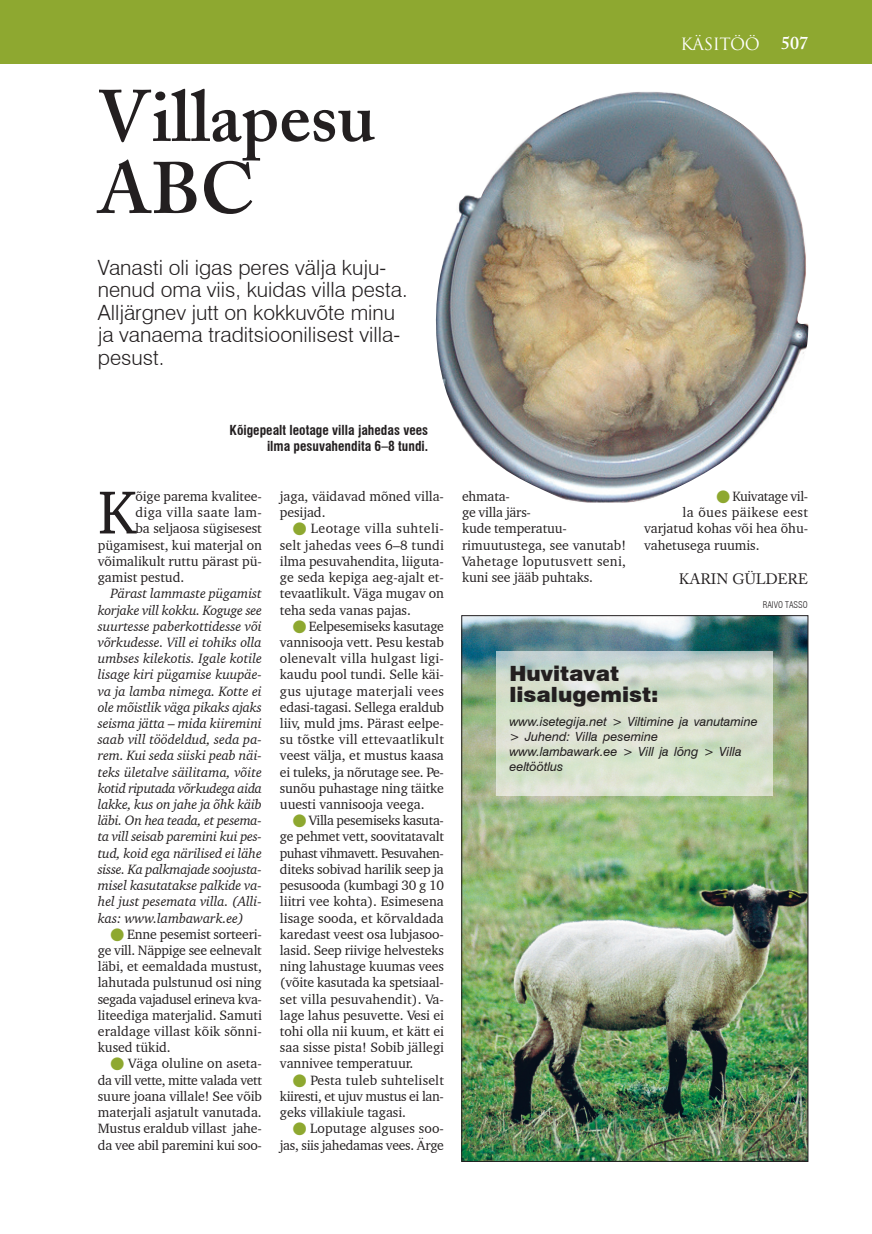
<style>
.page{position:relative;width:872px;height:1234px;background:#fff}
.page>*{position:absolute;margin:0;border:0;box-sizing:border-box;transform-origin:0 0}
.t1{font:600 72px/72px "Adobe Caslon";color:#231f20}
.t2{font:62.1px "Charter BT";color:#231f20}
.t3{font:300 21px/22.5px "Swiss 721 BT";color:#231f20}
.t4{font:900 21px/21px "Swiss 721 BT";color:#231f20}
.t5{font:16.5px "Trajan Pro";letter-spacing:-.025em;color:#fff}
.t6{font:15px "Adobe Caslon Pro";letter-spacing:-.005em;color:#231f20}
.t7{font:13.8px/16.2px "Charter BT";letter-spacing:-.005em;color:#231f20;text-align:justify}
.t8{font:italic 13.8px/16.2px "Charter BT";letter-spacing:-.005em;color:#231f20;text-align:justify}
.t9{font:13.8px "Charter BT";letter-spacing:.02em;color:#231f20}
.t10{font:13.8px "Charter BT";letter-spacing:.03em;color:#231f20}
.t11{font:13.8px "Charter BT";letter-spacing:-.03em;color:#231f20}
.t12{font:700 condensed 13.5px/16px "Swiss 721 BT";color:#231f20;text-align:right}
.t13{font:italic 12.6px/15px "Swiss 721 BT";color:#231f20}
.t14{font:300 condensed 9px "Swiss 721 BT";color:#231f20}
.s1{font-family:"Adobe Caslon";font-weight:600;font-size:18px}
.s2{color:#8ea830}
</style>
<div class="page">
<div style="left:0;top:0;width:872px;height:64px;background:#8ea830"></div>
<img style="left:463px;top:617px;width:343px;height:542px">
<svg style="left:496px;top:650px;width:277px;height:145px;background:#d4dece"></svg>
<img style="left:435px;top:92px;width:373px;height:410px">
<h1 class="t1" style="left:98px;top:81px;width:279px">Villapesu<br>ABC</h1>
<h3 class="t3" style="left:98px;top:256px;width:311px">Vanasti oli igas peres välja kuju&shy;nenud oma viis, kuidas villa pesta.<br>Alljärgnev jutt on kokkuvõte minu ja vanaema traditsioonilisest villa&shy;pesust.</h3>
<p class="t5" style="left:680px;top:33px;width:129px">KÄSITÖÖ <span class="s1">507</span></p>
<p class="t12" style="left:230px;top:422px;width:200px">Kõigepealt leotage villa jahedas vees ilma pesuvahendita 6–8 tundi.</p>
<h2 class="t2" style="left:98px;top:473px;width:39px">K</h2>
<p class="t7" style="left:135px;top:488px;width:128px">õige parema kvalitee-</p>
<p class="t9" style="left:135px;top:504px;width:128px">diga villa saate lam-</p>
<p class="t7" style="left:135px;top:520px;width:128px">ba seljaosa sügisesest</p>
<p class="t7" style="left:98px;top:536px;width:166px">pügamisest, kui materjal on</p>
<p class="t7" style="left:98px;top:552px;width:166px">võimalikult ruttu pärast pü-</p>
<p class="t7" style="left:98px;top:569px;width:88px">gamist pestud.</p>
<p class="t8" style="left:98px;top:585px;width:166px;text-indent:13px">Pärast lammaste pügamist korjake vill kokku. Koguge see suurtesse paberkottidesse või võrkudesse. Vill ei tohiks olla umbses kilekotis. Igale kotile lisage kiri pügamise kuupäe&shy;va ja lamba nimega. Kotte ei ole mõistlik väga pikaks ajaks seisma jätta – mida kiiremini saab vill töödeldud, seda pa&shy;rem. Kui seda siiski peab näi&shy;teks ületalve säilitama, võite kotid riputada võrkudega aida lakke, kus on jahe ja õhk käib läbi. On hea teada, et pesema&shy;ta vill seisab paremini kui pes&shy;tud, koid ega närilised ei lähe sisse. Ka palkmajade soojusta&shy;misel kasutatakse palkide va&shy;hel just pesemata villa. (Alli&shy;kas: www.lambawark.ee)</p>
<p class="t7" style="left:98px;top:925px;width:166px;text-indent:13px"><span class="s2">●</span> Enne pesemist sorteeri&shy;ge vill. Näppige see eelnevalt läbi, et eemaldada mustust, lahutada pulstunud osi ning segada vajadusel erineva kva&shy;liteediga materjalid. Samuti eraldage villast kõik sõnni&shy;kused tükid.</p>
<p class="t7" style="left:98px;top:1055px;width:166px;text-indent:13px"><span class="s2">●</span> Väga oluline on aseta&shy;da vill vette, mitte valada vett suure joana villale! See võib materjali asjatult vanutada.<br>Mustus eraldub villast jahe&shy;da vee abil paremini kui soo-</p>
<p class="t7" style="left:280px;top:488px;width:166px">jaga, väidavad mõned villa&shy;pesijad.</p>
<p class="t7" style="left:280px;top:520px;width:166px;text-indent:13px"><span class="s2">●</span> Leotage villa suhteli&shy;selt jahedas vees 6–8 tundi ilma pesuvahendita, liiguta&shy;ge seda kepiga aeg-ajalt et&shy;tevaatlikult. Väga mugav on teha seda vanas pajas.</p>
<p class="t7" style="left:280px;top:617px;width:166px;text-indent:13px"><span class="s2">●</span> Eelpesemiseks kasutage vannisooja vett. Pesu kestab olenevalt villa hulgast ligi&shy;kaudu pool tundi. Selle käi&shy;gus ujutage materjali vees edasi-tagasi. Sellega eraldub liiv, muld jms. Pärast eelpe&shy;su tõstke vill ettevaatlikult veest välja, et mustus kaasa ei tuleks, ja nõrutage see. Pe&shy;sunõu puhastage ning täitke uuesti vannisooja veega.</p>
<p class="t7" style="left:280px;top:812px;width:166px;text-indent:13px"><span class="s2">●</span> Villa pesemiseks kasuta&shy;ge pehmet vett, soovitatavalt puhast vihmavett. Pesuvahen&shy;diteks sobivad harilik seep ja pesusooda (kumbagi 30 g 10 liitri vee kohta). Esimesena lisage sooda, et kõrvaldada karedast veest osa lubjasoo&shy;lasid. Seep riivige helvesteks ning lahustage kuumas vees (võite kasutada ka spetsiaal&shy;set villa pesuvahendit). Va&shy;lage lahus pesuvette. Vesi ei tohi olla nii kuum, et kätt ei saa sisse pista! Sobib jällegi vannivee temperatuur.</p>
<p class="t7" style="left:280px;top:1071px;width:166px;text-indent:13px"><span class="s2">●</span> Pesta tuleb suhteliselt kiiresti, et ujuv mustus ei lan&shy;geks villakiule tagasi.</p>
<p class="t7" style="left:280px;top:1119px;width:166px;text-align:right"><span class="s2">●</span> Loputage alguses soo&shy;jas, siis jahedamas vees. Ärge</p>
<p class="t7" style="left:462px;top:488px;width:165px;text-align:left">ehmata-<br>ge villa järs-<br>kude temperatuu&shy;rimuutustega, see vanutab!<br>Vahetage loputusvett seni, kuni see jääb puhtaks.</p>
<p class="t11" style="left:716px;top:487px;width:93px"><span class="s2">●</span> Kuivatage vil-</p>
<p class="t10" style="left:682px;top:504px;width:127px">la õues päikese eest</p>
<p class="t7" style="left:644px;top:520px;width:166px">varjatud kohas või hea õhu-</p>
<p class="t7" style="left:644px;top:536px;width:117px">vahetusega ruumis.</p>
<p class="t6" style="left:679px;top:570px;width:131px">KARIN GÜLDERE</p>
<p class="t14" style="left:763px;top:599px;width:46px">RAIVO TASSO</p>
<h3 class="t4" style="left:509px;top:662px;width:151px">Huvitavat lisalugemist:</h3>
<p class="t13" style="left:509px;top:713px;width:250px">www.isetegija.net &gt; Viltimine ja vanutamine &gt; Juhend: Villa pesemine www.lambawark.ee &gt; Vill ja lõng &gt; Villa eeltöötlus</p>
</div>
